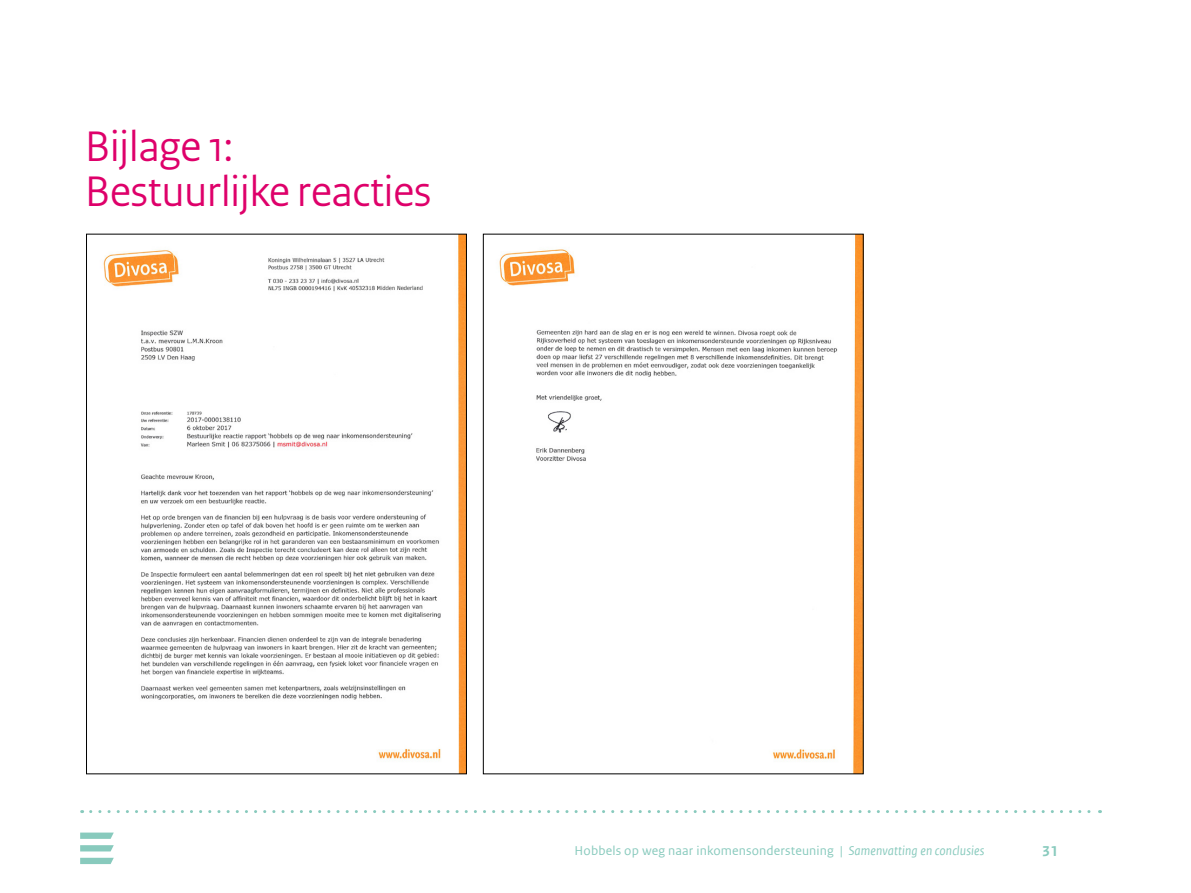
<style>
.page{position:relative;width:1191px;height:893px;background:#fff}
.page>*{position:absolute;margin:0;border:0;box-sizing:border-box;transform-origin:0 0}
.t1{font:45px/45px "Rijksoverheid Sans Heading";color:#de006a}
.t2{font:700 15px "Rijksoverheid Sans Web Text";color:#88cabd}
.t3{font:13.5px "Rijksoverheid Sans Web Text";letter-spacing:.01em;color:#88cabd}
.s1{font-style:italic}
</style>
<div class="page">
<svg style="left:80px;top:833px;width:34px;height:6px"></svg>
<svg style="left:80px;top:845px;width:34px;height:6px"></svg>
<svg style="left:80px;top:858px;width:34px;height:6px"></svg>
<svg style="left:91px;top:810px;width:1009px;height:3px"></svg>
<img style="left:103px;top:236px;width:361px;height:536px">
<img style="left:499px;top:236px;width:362px;height:536px">
<h1 class="t1" style="left:85px;top:125px;width:348px">Bijlage 1:<br>Bestuurlijke reacties</h1>
<p class="t3" style="left:574px;top:843px;width:411px">Hobbels op weg naar inkomensondersteuning | <span class="s1">Samenvatting en conclusies</span></p>
<p class="t2" style="left:1042px;top:842px;width:18px">31</p>
</div>
